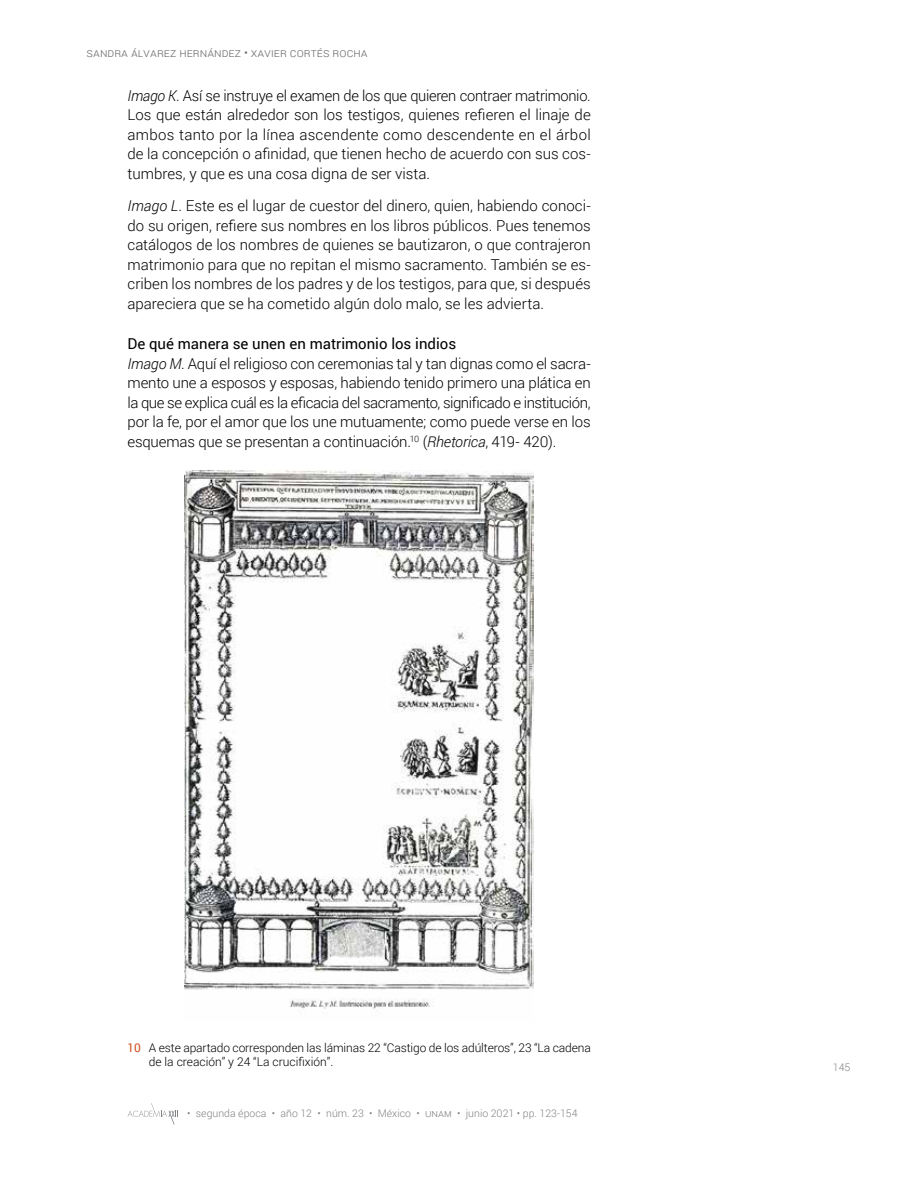
<style>
.page{position:relative;width:918px;height:1188px;background:#fff}
.page>*{position:absolute;margin:0;border:0;box-sizing:border-box;transform-origin:0 0}
.t1{font:300 15px/19.5px "Roboto";letter-spacing:-.01em;color:#000;text-align:justify}
.t2{font:300 12px/14.4px "Roboto";letter-spacing:-.01em;color:#000}
.t3{font:300 12px "Roboto";color:#6d6e71}
.t4{font:300 10.5px "Roboto";color:#808285}
.s1{font-style:italic}
.s2{font-weight:400}
.s3{font-weight:400;color:#d04a1d}
</style>
<div class="page">
<svg style="left:128px;top:1103px;width:50px;height:21px"></svg>
<img style="left:185px;top:471px;width:349px;height:540px">
<p class="t3" style="left:87px;top:44px;width:283px">Sandra Álvarez Hernández • Xavier Cortés Rocha</p>
<p class="t1" style="left:128px;top:85px;width:465px"><span class="s1">Imago K</span>. Así se instruye el examen de los que quieren contraer matrimonio.<br>Los que están alrededor son los testigos, quienes refieren el linaje de ambos tanto por la línea ascendente como descendente en el árbol de la concepción o afinidad, que tienen hecho de acuerdo con sus cos&shy;tumbres, y que es una cosa digna de ser vista.</p>
<p class="t1" style="left:128px;top:195px;width:465px"><span class="s1">Imago L</span>. Este es el lugar de cuestor del dinero, quien, habiendo conoci&shy;do su origen, refiere sus nombres en los libros públicos. Pues tenemos catálogos de los nombres de quienes se bautizaron, o que contrajeron matrimonio para que no repitan el mismo sacramento. También se es&shy;criben los nombres de los padres y de los testigos, para que, si después apareciera que se ha cometido algún dolo malo, se les advierta.</p>
<p class="t1" style="left:128px;top:334px;width:465px;text-align:left"><span class="s2">De qué manera se unen en matrimonio los indios<br></span><span class="s1">Imago M</span>. Aquí el religioso con ceremonias tal y tan dignas como el sacra&shy;mento une a esposos y esposas, habiendo tenido primero una plática en la que se explica cuál es la eficacia del sacramento, significado e institución, por la fe, por el amor que los une mutuamente; como puede verse en los esquemas que se presentan a continuación.<sup>10</sup> (<span class="s1">Rhetorica</span>, 419- 420).</p>
<p class="t2" style="left:149px;top:1040px;width:444px;text-indent:-21px"><span class="s3">10</span> A este apartado corresponden las láminas 22 “Castigo de los adúlteros”, 23 “La cadena de la creación” y 24 “La crucifixión”.</p>
<p class="t4" style="left:187px;top:1106px;width:392px">• segunda época • año 12 • núm. 23 • México • unam • junio 2021 • pp. 123-154</p>
<p class="t4" style="left:833px;top:1060px;width:19px">145</p>
</div>
